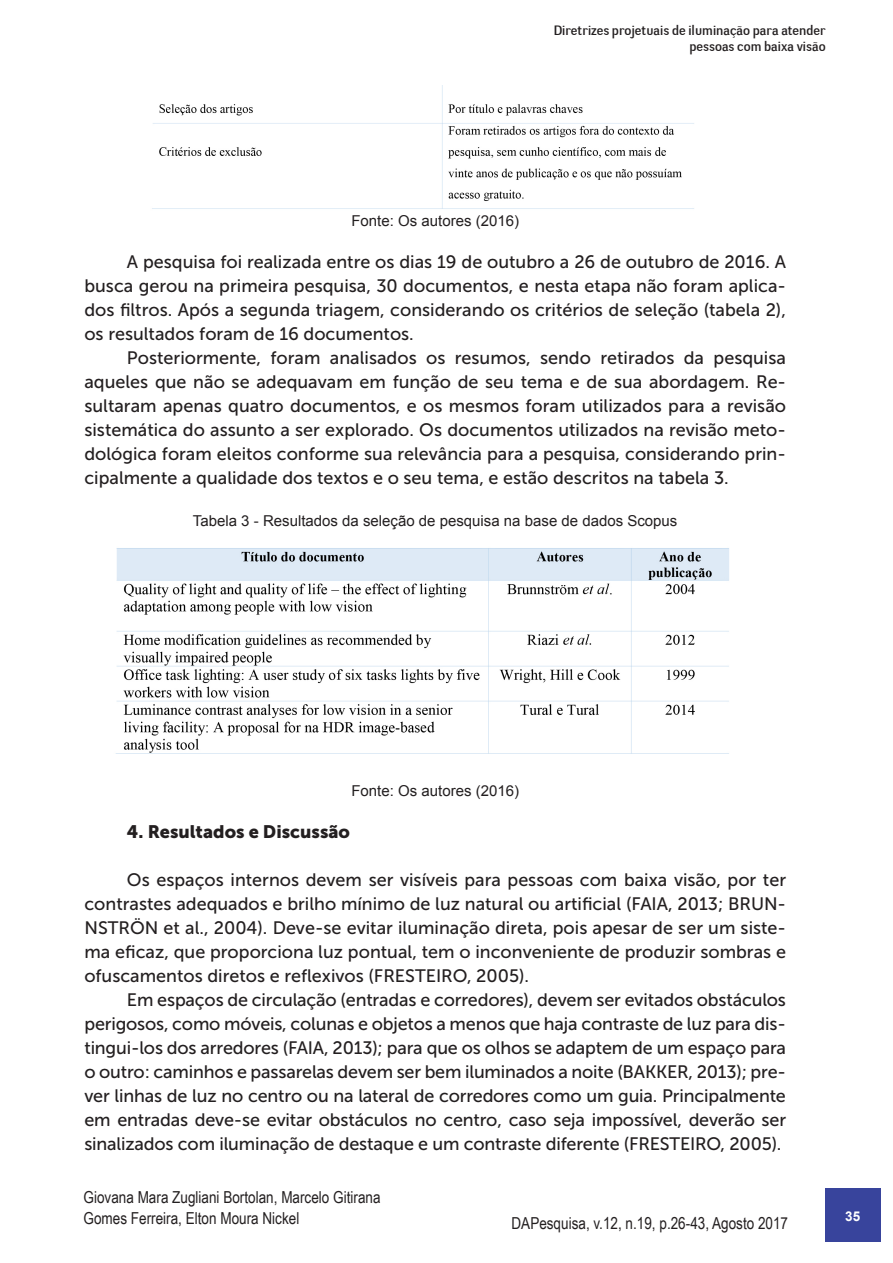
<style>
.page{position:relative;width:893px;height:1263px;background:#fff}
.page>*{position:absolute;margin:0;border:0;box-sizing:border-box;transform-origin:0 0}
.Corpo{font:18px/24px "Museo Sans 500";color:#231f20;text-align:justify}
.Corpo-2{font:18px "Museo Sans 900";color:#231f20}
.t1{font:16.5px/21px "Arial Narrow";color:#231f20}
.t2{font:15px "Arial";color:#231f20}
.t3{font:13.5px/16.2px "Negotiate Free";color:#231f20;text-align:right}
.t4{font:700 13.5px "Arial";color:#fff}
</style>
<div class="page">
<div style="left:826px;top:1188px;width:55px;height:54px;background:#38449c"></div>
<img style="left:152px;top:85px;width:542px;height:124px">
<img style="left:115px;top:548px;width:614px;height:206px">
<p class="t3" style="left:554px;top:22px;width:273px">Diretrizes projetuais de iluminação para atender pessoas com baixa visão</p>
<p class="t2" style="left:351px;top:211px;width:169px">Fonte: Os autores (2016)</p>
<p class="Corpo" style="left:84px;top:250px;width:703px;text-indent:43px">A pesquisa foi realizada entre os dias 19 de outubro a 26 de outubro de 2016. A busca gerou na primeira pesquisa, 30 documentos, e nesta etapa não foram aplica&shy;dos filtros. Após a segunda triagem, considerando os critérios de seleção (tabela 2), os resultados foram de 16 documentos.</p>
<p class="Corpo" style="left:84px;top:346px;width:703px;text-indent:43px">Posteriormente, foram analisados os resumos, sendo retirados da pesquisa aqueles que não se adequavam em função de seu tema e de sua abordagem. Re&shy;sultaram apenas quatro documentos, e os mesmos foram utilizados para a revisão sistemática do assunto a ser explorado. Os documentos utilizados na revisão meto&shy;dológica foram eleitos conforme sua relevância para a pesquisa, considerando prin&shy;cipalmente a qualidade dos textos e o seu tema, e estão descritos na tabela 3.</p>
<p class="t2" style="left:193px;top:511px;width:486px">Tabela 3 - Resultados da seleção de pesquisa na base de dados Scopus</p>
<p class="t2" style="left:351px;top:781px;width:169px">Fonte: Os autores (2016)</p>
<p class="Corpo-2" style="left:127px;top:821px;width:225px">4. Resultados e Discussão</p>
<p class="Corpo" style="left:84px;top:868px;width:703px;text-indent:43px">Os espaços internos devem ser visíveis para pessoas com baixa visão, por ter contrastes adequados e brilho mínimo de luz natural ou artificial (FAIA, 2013; BRUN-NSTRÖN et al., 2004). Deve-se evitar iluminação direta, pois apesar de ser um siste&shy;ma eficaz, que proporciona luz pontual, tem o inconveniente de produzir sombras e ofuscamentos diretos e reflexivos (FRESTEIRO, 2005).</p>
<p class="Corpo" style="left:84px;top:988px;width:703px;text-indent:43px">Em espaços de circulação (entradas e corredores), devem ser evitados obstáculos perigosos, como móveis, colunas e objetos a menos que haja contraste de luz para dis&shy;tingui-los dos arredores (FAIA, 2013); para que os olhos se adaptem de um espaço para o outro: caminhos e passarelas devem ser bem iluminados a noite (BAKKER, 2013); pre&shy;ver linhas de luz no centro ou na lateral de corredores como um guia. Principalmente em entradas deve-se evitar obstáculos no centro, caso seja impossível, deverão ser sinalizados com iluminação de destaque e um contraste diferente (FRESTEIRO, 2005).</p>
<p class="t1" style="left:84px;top:1186px;width:299px">Giovana Mara Zugliani Bortolan, Marcelo Gitirana<br>Gomes Ferreira, Elton Moura Nickel</p>
<p class="t1" style="left:511px;top:1212px;width:278px">DAPesquisa, v.12, n.19, p.26-43, Agosto 2017</p>
<p class="t4" style="left:845px;top:1207px;width:17px">35</p>
<p class="t4" style="left:849px;top:1207px;width:17px">35</p>
</div>
